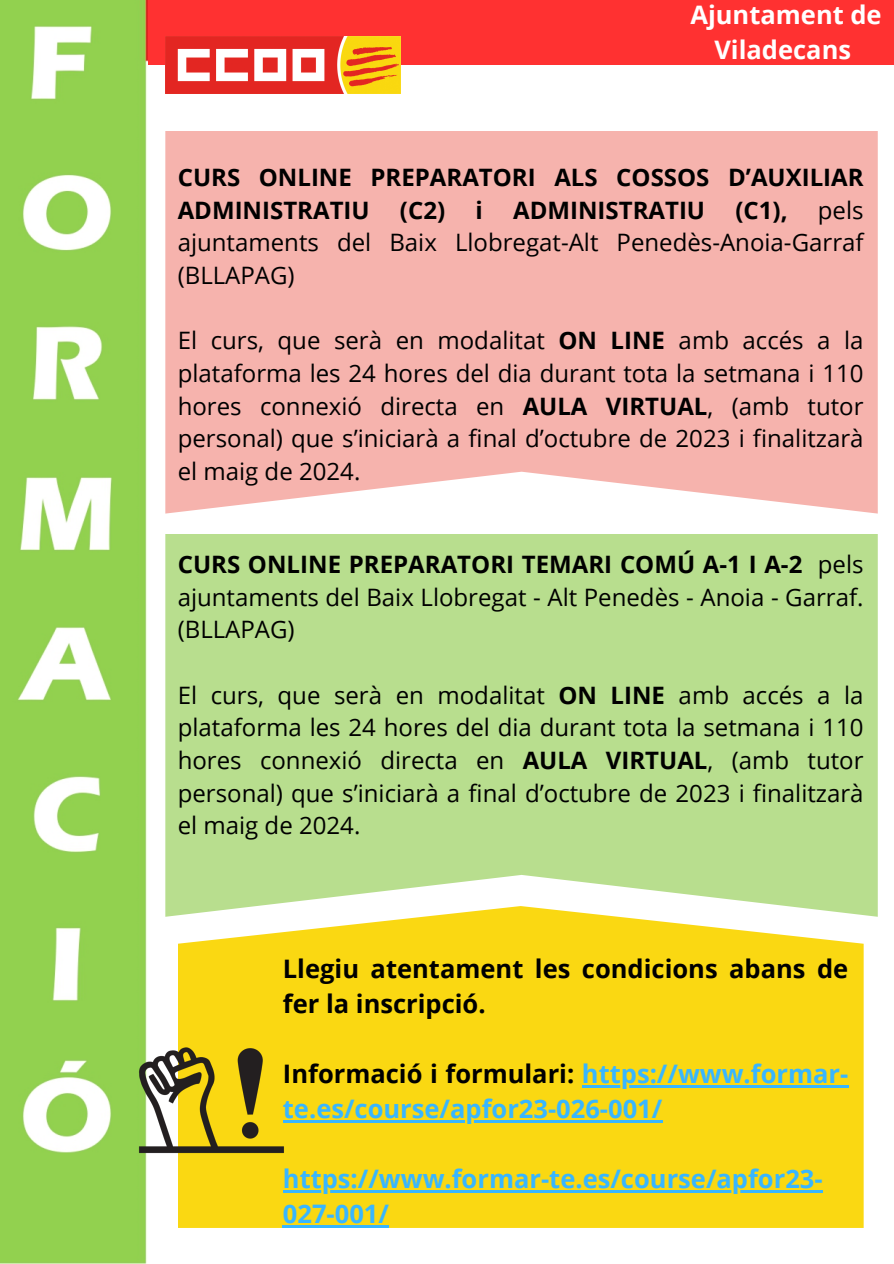
<style>
.page{position:relative;width:894px;height:1264px;background:#fff}
.page>*{position:absolute;margin:0;border:0;box-sizing:border-box;transform-origin:0 0}
.t1{font:700 25.5px/34.8px "Open Sans";color:#38b6ff}
.t2{font:700 25.5px/34.8px "Open Sans";color:#000}
.t3{font:700 25.5px/34.8px "Open Sans";color:#fff;text-align:center}
.t4{font:24px/32.7px "Open Sans";color:#000;text-align:justify}
.t5{font:700 24px/32.7px "Open Sans";color:#000}
.s1{font-weight:700}
.s2{color:#000}
</style>
<div class="page">
<img style="left:0;top:0;width:147px;height:1263px">
<div style="left:148px;top:0;width:745px;height:65px;background:#ff3131"></div>
<img style="left:165px;top:36px;width:235px;height:57px">
<div style="left:165px;top:131px;width:712px;height:382px;background:#f6b3ad"></div>
<div style="left:165px;top:534px;width:712px;height:382px;background:#b8de8e"></div>
<svg style="left:178px;top:906px;width:685px;height:321px;background:#f8da24"></svg>
<img style="left:89px;top:981px;width:247px;height:246px">
<hr style="left:581px;top:1085px;width:267px;height:2px;background:#38b6ff">
<hr style="left:283px;top:1120px;width:379px;height:2px;background:#38b6ff">
<hr style="left:283px;top:1189px;width:539px;height:3px;background:#38b6ff">
<hr style="left:283px;top:1224px;width:106px;height:3px;background:#38b6ff">
<p class="t3" style="left:690px;top:-3px;width:193px">Ajuntament de<br>Viladecans</p>
<p class="t5" style="left:178px;top:160px;width:687px">CURS ONLINE PREPARATORI ALS COSSOS D’AUXILIAR<br>ADMINISTRATIU</p>
<p class="t4" style="left:178px;top:193px;width:687px;text-indent:640px">pels ajuntaments del Baix Llobregat-Alt Penedès-Anoia-Garraf (BLLAPAG)</p>
<p class="t5" style="left:400px;top:193px;width:84px">(C2) i</p>
<p class="t5" style="left:513px;top:193px;width:193px">ADMINISTRATIU</p>
<p class="t5" style="left:735px;top:193px;width:54px">(C1),</p>
<p class="t4" style="left:178px;top:324px;width:687px">El curs, que serà en modalitat <span class="s1">ON LINE</span> amb accés a la plataforma les 24 hores del dia durant tota la setmana i 110 hores connexió directa en <span class="s1">AULA VIRTUAL</span>, (amb tutor personal) que s’iniciarà a final d’octubre de 2023 i finalitzarà el maig de 2024.</p>
<p class="t4" style="left:178px;top:547px;width:687px"><span class="s1">CURS ONLINE PREPARATORI TEMARI COMÚ A-1 I A-2</span> pels ajuntaments del Baix Llobregat - Alt Penedès - Anoia - Garraf. (BLLAPAG)</p>
<p class="t4" style="left:178px;top:678px;width:687px">El curs, que serà en modalitat <span class="s1">ON LINE</span> amb accés a la plataforma les 24 hores del dia durant tota la setmana i 110 hores connexió directa en <span class="s1">AULA VIRTUAL</span>, (amb tutor personal) que s’iniciarà a final d’octubre de 2023 i finalitzarà el maig de 2024.</p>
<p class="t2" style="left:283px;top:951px;width:566px">Llegiu atentament les condicions abans de fer la inscripció.</p>
<p class="t1" style="left:283px;top:1055px;width:566px"><span class="s2">Informació i formulari:</span> https://www.formar&shy;te.es/course/apfor23-026-001/</p>
<p class="t1" style="left:283px;top:1160px;width:541px">https://www.formar-te.es/course/apfor23-<br>027-001/</p>
</div>
